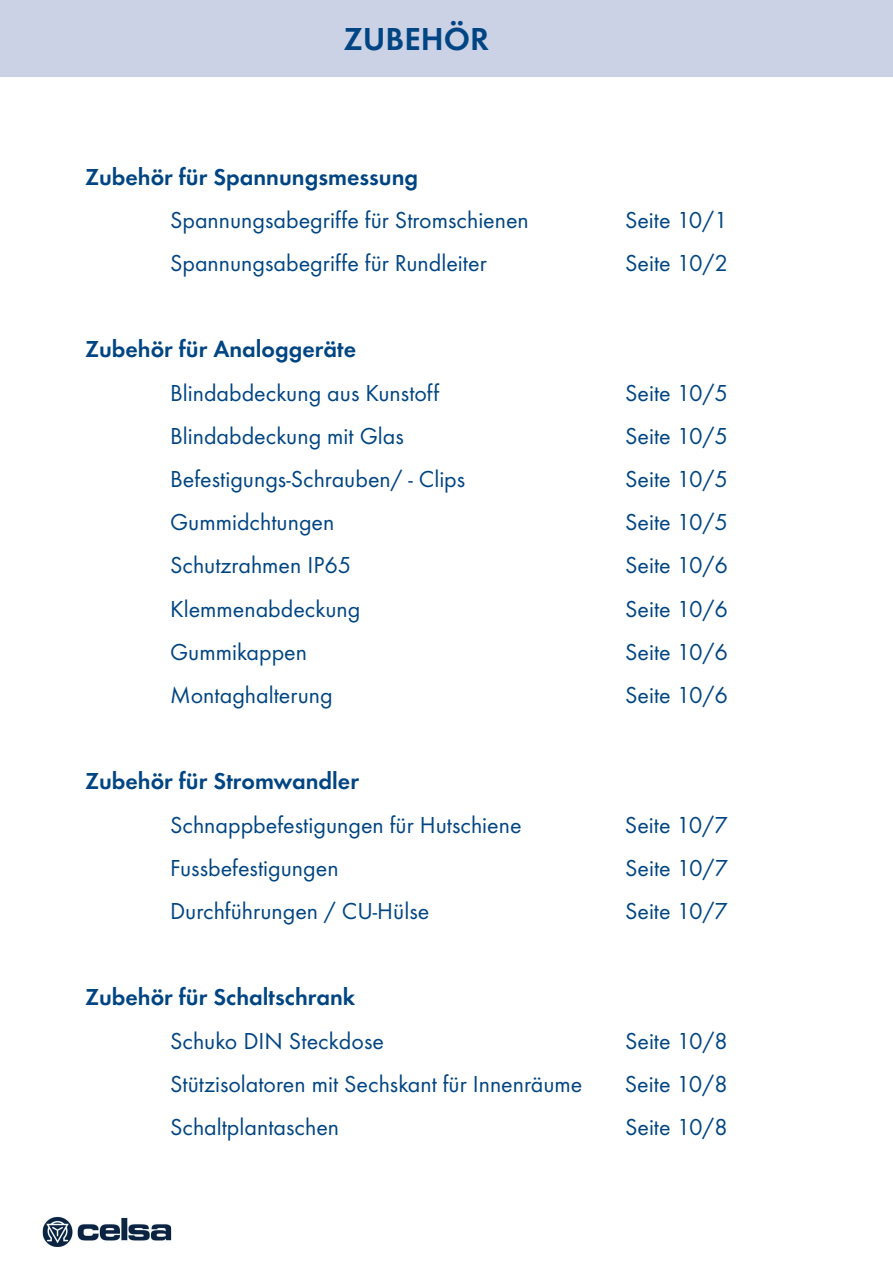
<style>
.page{position:relative;width:893px;height:1263px;background:#fff}
.page>*{position:absolute;margin:0;border:0;box-sizing:border-box;transform-origin:0 0}
.t1{font:600 33px "Futura T";color:#004583}
.t2{font:24px "Futura T";color:#004583}
.t3{font:600 24px "Futura T";color:#004583}
</style>
<div class="page">
<div style="left:0;top:0;width:893px;height:77px;background:#cbd2e5"></div>
<img style="left:43px;top:1216px;width:128px;height:31px">
<h1 class="t1" style="left:344px;top:19px;width:147px">ZUBEHÖR</h1>
<p class="t3" style="left:85px;top:162px;width:335px">Zubehör für Spannungsmessung</p>
<p class="t2" style="left:170px;top:205px;width:360px">Spannungsabegriffe für Stromschienen</p>
<p class="t2" style="left:625px;top:205px;width:104px">Seite 10/1</p>
<p class="t2" style="left:170px;top:249px;width:318px">Spannungsabegriffe für Rundleiter</p>
<p class="t2" style="left:625px;top:249px;width:104px">Seite 10/2</p>
<p class="t3" style="left:85px;top:335px;width:273px">Zubehör für Analoggeräte</p>
<p class="t2" style="left:170px;top:378px;width:271px">Blindabdeckung aus Kunstoff</p>
<p class="t2" style="left:625px;top:378px;width:104px">Seite 10/5</p>
<p class="t2" style="left:170px;top:421px;width:235px">Blindabdeckung mit Glas</p>
<p class="t2" style="left:625px;top:421px;width:104px">Seite 10/5</p>
<p class="t2" style="left:170px;top:465px;width:297px">Befestigungs-Schrauben/ - Clips</p>
<p class="t2" style="left:625px;top:465px;width:104px">Seite 10/5</p>
<p class="t2" style="left:170px;top:508px;width:166px">Gummidchtungen</p>
<p class="t2" style="left:625px;top:508px;width:104px">Seite 10/5</p>
<p class="t2" style="left:170px;top:551px;width:183px">Schutzrahmen IP65</p>
<p class="t2" style="left:625px;top:551px;width:104px">Seite 10/6</p>
<p class="t2" style="left:170px;top:594px;width:192px">Klemmenabdeckung</p>
<p class="t2" style="left:625px;top:594px;width:104px">Seite 10/6</p>
<p class="t2" style="left:170px;top:637px;width:139px">Gummikappen</p>
<p class="t2" style="left:625px;top:637px;width:104px">Seite 10/6</p>
<p class="t2" style="left:170px;top:681px;width:164px">Montaghalterung</p>
<p class="t2" style="left:625px;top:681px;width:104px">Seite 10/6</p>
<p class="t3" style="left:85px;top:767px;width:275px">Zubehör für Stromwandler</p>
<p class="t2" style="left:170px;top:810px;width:353px">Schnappbefestigungen für Hutschiene</p>
<p class="t2" style="left:625px;top:810px;width:104px">Seite 10/7</p>
<p class="t2" style="left:170px;top:853px;width:170px">Fussbefestigungen</p>
<p class="t2" style="left:625px;top:853px;width:104px">Seite 10/7</p>
<p class="t2" style="left:170px;top:897px;width:261px">Durchführungen / CU-Hülse</p>
<p class="t2" style="left:625px;top:897px;width:104px">Seite 10/7</p>
<p class="t3" style="left:85px;top:983px;width:272px">Zubehör für Schaltschrank</p>
<p class="t2" style="left:170px;top:1026px;width:215px">Schuko DIN Steckdose</p>
<p class="t2" style="left:625px;top:1026px;width:104px">Seite 10/8</p>
<p class="t2" style="left:170px;top:1069px;width:414px">Stützisolatoren mit Sechskant für Innenräume</p>
<p class="t2" style="left:625px;top:1069px;width:104px">Seite 10/8</p>
<p class="t2" style="left:170px;top:1113px;width:171px">Schaltplantaschen</p>
<p class="t2" style="left:625px;top:1113px;width:104px">Seite 10/8</p>
</div>
